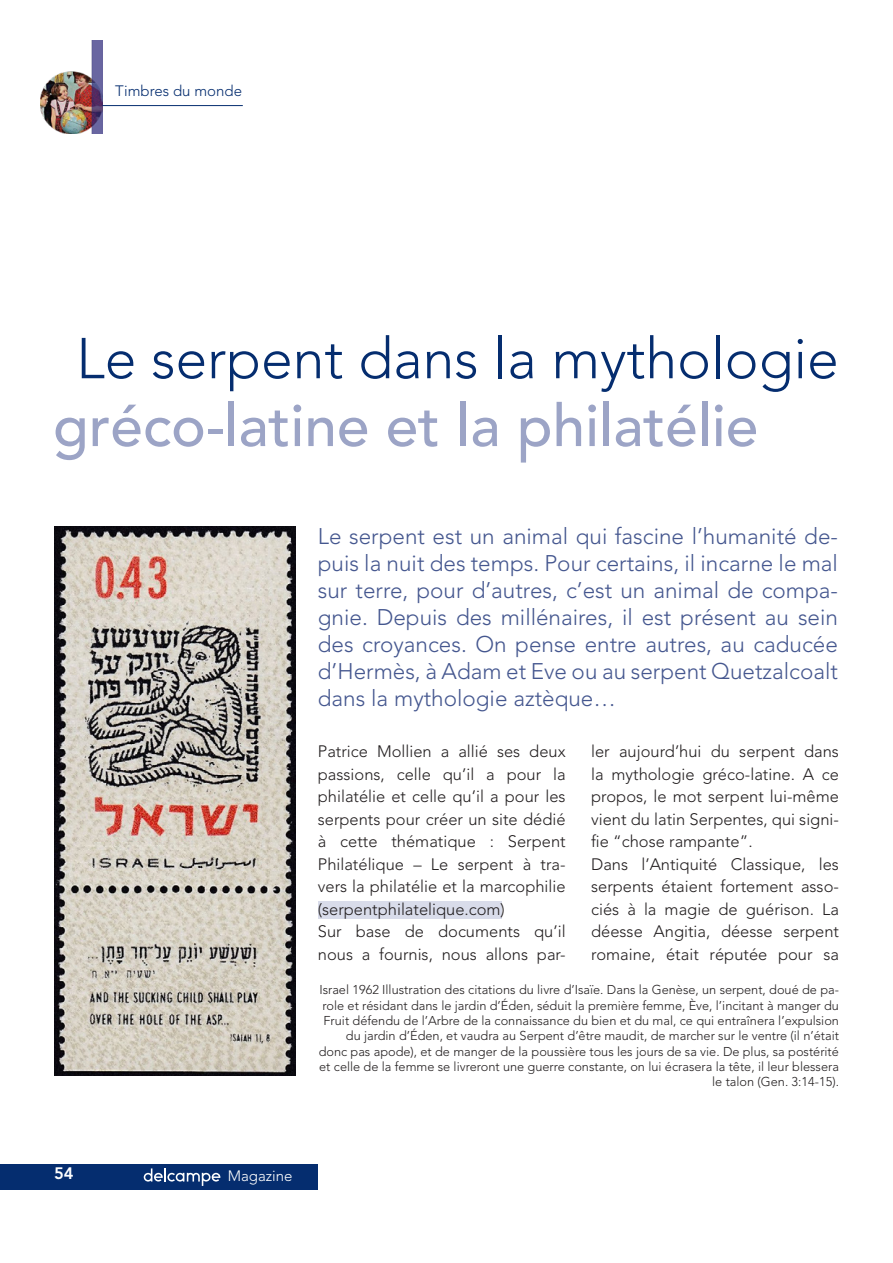
<style>
.page{position:relative;width:893px;height:1263px;background:#fff}
.page>*{position:absolute;margin:0;border:0;box-sizing:border-box;transform-origin:0 0}
.Titre_Bold{font:500 58.5px "Avenir";color:#9ca4c6}
.Titre_regular{font:300 57px "Avenir";color:#052d6f}
.Chapeau{font:300 22.5px/27px "Avenir";color:#45578f;text-align:justify}
.Texte-sans_debordeme{font:300 16.5px/22.5px "Avenir";color:#231f20;text-align:justify}
.t1{font:800 16.5px "Avenir";color:#fff}
.t2{font:300 15px "Avenir";color:#052d6f}
.t3{font:300 15px "Avenir";color:#fff}
.Légende_Gch{font:300 12.75px/15.3px "Avenir";color:#231f20;text-align:right}
</style>
<div class="page">
<div style="left:0;top:1164px;width:318px;height:25px;background:#052d6f"></div>
<svg style="left:144px;top:1168px;width:76px;height:18px"></svg>
<img style="left:40px;top:40px;width:62px;height:93px">
<hr style="left:102px;top:105px;width:141px;height:1px;background:#052d6f">
<div style="left:319px;top:901px;width:183px;height:18px;background:#d9dcea"></div>
<img style="left:54px;top:526px;width:241px;height:550px">
<p class="t2" style="left:115px;top:82px;width:128px">Timbres du monde</p>
<p class="Titre_regular" style="left:76px;top:325px;width:764px">Le serpent dans la mythologie</p>
<p class="Titre_Bold" style="left:53px;top:392px;width:707px">gréco-latine et la philatélie</p>
<p class="Chapeau" style="left:318px;top:522px;width:522px">Le serpent est un animal qui fascine l’humanité de&shy;puis la nuit des temps. Pour certains, il incarne le mal sur terre, pour d’autres, c’est un animal de compa&shy;gnie. Depuis des millénaires, il est présent au sein des croyances. On pense entre autres, au caducée d’Hermès, à Adam et Eve ou au serpent Quetzalcoalt dans la mythologie aztèque…</p>
<p class="Texte-sans_debordeme" style="left:318px;top:740px;width:249px">Patrice Mollien a allié ses deux passions, celle qu’il a pour la philatélie et celle qu’il a pour les serpents pour créer un site dédié à cette thématique : Serpent Philatélique – Le serpent à tra&shy;vers la philatélie et la marcophilie (serpentphilatelique.com)</p>
<p class="Texte-sans_debordeme" style="left:318px;top:920px;width:249px">Sur base de documents qu’il nous a fournis, nous allons par-</p>
<p class="Texte-sans_debordeme" style="left:591px;top:740px;width:249px">ler aujourd’hui du serpent dans la mythologie gréco-latine. A ce propos, le mot serpent lui-même vient du latin Serpentes, qui signi&shy;fie “chose rampante”.</p>
<p class="Texte-sans_debordeme" style="left:591px;top:853px;width:249px">Dans l’Antiquité Classique, les serpents étaient fortement asso&shy;ciés à la magie de guérison. La déesse Angitia, déesse serpent romaine, était réputée pour sa</p>
<p class="Légende_Gch" style="left:319px;top:982px;width:522px">Israel 1962 Illustration des citations du livre d’Isaïe. Dans la Genèse, un serpent, doué de pa&shy;role et résidant dans le jardin d’Éden, séduit la première femme, Ève, l’incitant à manger du Fruit défendu de l’Arbre de la connaissance du bien et du mal, ce qui entraînera l’expulsion du jardin d’Éden, et vaudra au Serpent d’être maudit, de marcher sur le ventre (il n’était donc pas apode), et de manger de la poussière tous les jours de sa vie. De plus, sa postérité et celle de la femme se livreront une guerre constante, on lui écrasera la tête, il leur blessera le talon (Gen. 3:14-15).</p>
<p class="t1" style="left:54px;top:1164px;width:21px">54</p>
<p class="t3" style="left:228px;top:1167px;width:66px">Magazine</p>
</div>
